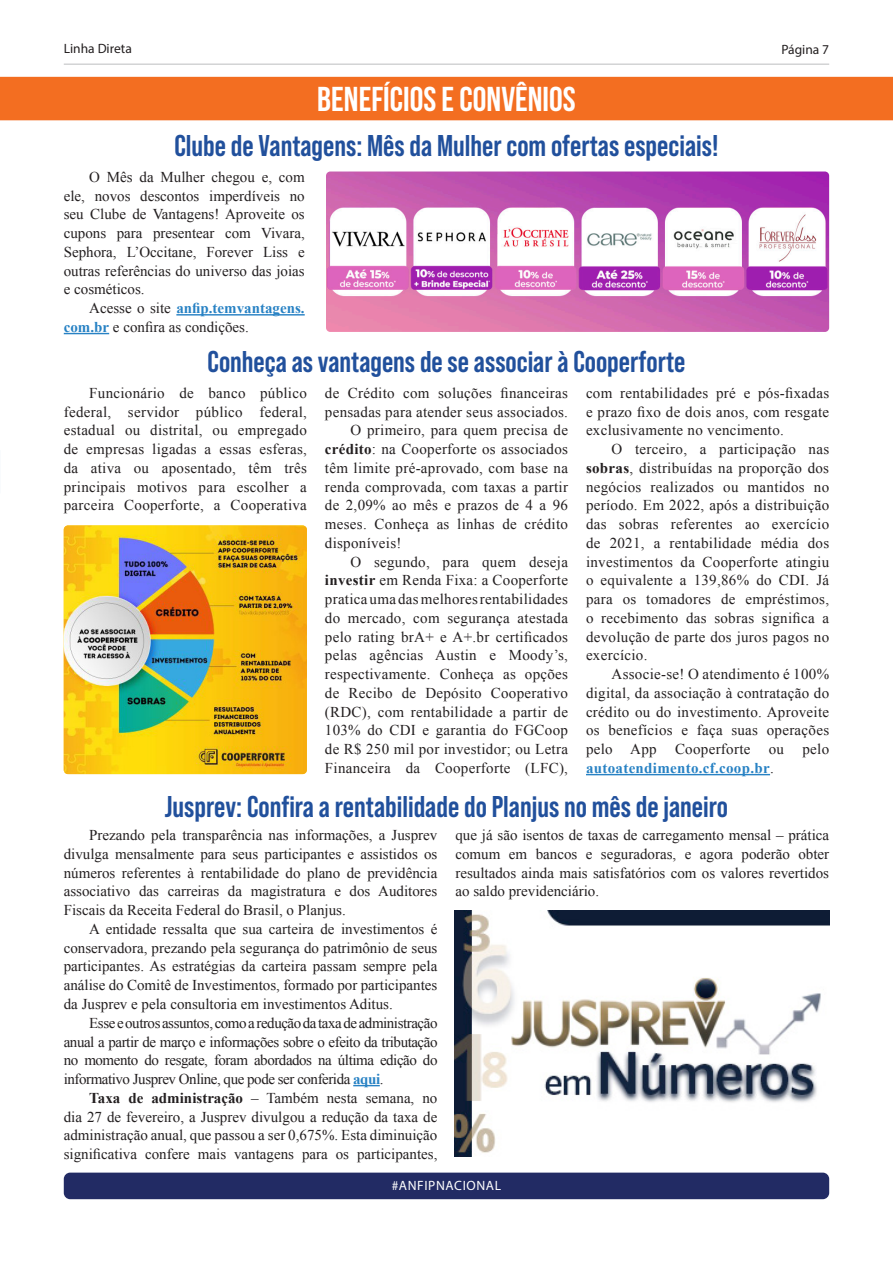
<style>
.page{position:relative;width:893px;height:1263px;background:#fff}
.page>*{position:absolute;margin:0;border:0;box-sizing:border-box;transform-origin:0 0}
.subtitulos{font:700 34.5px "Bebas Neue";color:#fff}
.subtitulos-2{font:700 30px "Bebas Neue Pro";color:#21509c}
.texto{font:15px/18.8px "Times New Roman";letter-spacing:.02em;color:#231f20;text-align:justify}
.texto-2{font:15px/18.8px "Times New Roman";color:#231f20}
.t1{font:13.5px "Myriad Pro";color:#231f20}
.t2{font:13.5px "Myriad Pro";letter-spacing:.045em;color:#fff}
.s1{font-weight:700;color:#2882c4}
.s2{font-weight:700}
</style>
<div class="page">
<div style="left:64px;top:1172px;width:765px;height:27px;background:#222b64;border-radius:6px"></div>
<hr style="left:64px;top:64px;width:765px;height:1px;background:#bcbdc0">
<hr style="left:0;top:450px;width:1px;height:44px;background:#2882c4">
<div style="left:0;top:77px;width:893px;height:43px;background:#f36e21"></div>
<hr style="left:176px;top:314px;width:129px;height:1px;background:#2882c4">
<hr style="left:64px;top:333px;width:45px;height:1px;background:#2882c4">
<img style="left:326px;top:171px;width:503px;height:161px">
<hr style="left:586px;top:774px;width:184px;height:1px;background:#2882c4">
<img style="left:64px;top:525px;width:243px;height:249px">
<svg style="left:353px;top:1085px;width:27px;height:1px"></svg>
<img style="left:455px;top:910px;width:374px;height:246px">
<p class="t1" style="left:64px;top:40px;width:70px">Linha Direta</p>
<p class="t1" style="left:781px;top:41px;width:49px">Página 7</p>
<p class="subtitulos" style="left:317px;top:80px;width:260px">BENEFÍCIOS E CONVÊNIOS</p>
<p class="subtitulos-2" style="left:174px;top:128px;width:545px">Clube de Vantagens: Mês da Mulher com ofertas especiais!</p>
<p class="texto" style="left:64px;top:167px;width:242px;text-indent:26px">O Mês da Mulher chegou e, com ele, novos descontos imperdíveis no seu Clube de Vantagens! Aproveite os cupons para presentear com Vivara, Sephora, L’Occitane, Forever Liss e outras referências do universo das joias e cosméticos.</p>
<p class="texto-2" style="left:64px;top:299px;width:242px;text-indent:26px">Acesse o site <span class="s1">anfip.temvantagens. com.br</span> e confira as condições.</p>
<p class="subtitulos-2" style="left:208px;top:345px;width:479px">Conheça as vantagens de se associar à Cooperforte</p>
<p class="texto" style="left:64px;top:383px;width:245px;text-indent:26px">Funcionário de banco público federal, servidor público federal, estadual ou distrital, ou empregado de empresas ligadas a essas esferas, da ativa ou aposentado, têm três principais motivos para escolher a parceira Cooperforte, a Cooperativa</p>
<p class="texto" style="left:325px;top:383px;width:245px">de Crédito com soluções financeiras pensadas para atender seus associados.</p>
<p class="texto" style="left:586px;top:383px;width:245px">com rentabilidades pré e pós-fixadas e prazo fixo de dois anos, com resgate exclusivamente no vencimento.</p>
<p class="texto" style="left:586px;top:440px;width:245px;text-indent:26px">O terceiro, a participação nas <span class="s2">sobras</span>, distribuídas na proporção dos negócios realizados ou mantidos no período. Em 2022, após a distribuição das sobras referentes ao exercício de 2021, a rentabilidade média dos investimentos da Cooperforte atingiu o equivalente a 139,86% do CDI. Já para os tomadores de empréstimos, o recebimento das sobras significa a devolução de parte dos juros pagos no exercício.</p>
<p class="texto" style="left:586px;top:665px;width:245px;text-indent:26px">Associe-se! O atendimento é 100% digital, da associação à contratação do crédito ou do investimento. Aproveite os benefícios e faça suas operações pelo App Cooperforte ou pelo <span class="s1">autoatendimento.cf.coop.br</span>.</p>
<p class="subtitulos-2" style="left:165px;top:789px;width:565px">Jusprev: Confira a rentabilidade do Planjus no mês de janeiro</p>
<p class="texto" style="left:64px;top:825px;width:375px;text-indent:26px">Prezando pela transparência nas informações, a Jusprev divulga mensalmente para seus participantes e assistidos os números referentes à rentabilidade do plano de previdência associativo das carreiras da magistratura e dos Auditores Fiscais da Receita Federal do Brasil, o Planjus.</p>
<p class="texto" style="left:64px;top:919px;width:375px;text-indent:26px">A entidade ressalta que sua carteira de investimentos é conservadora, prezando pela segurança do patrimônio de seus participantes. As estratégias da carteira passam sempre pela análise do Comitê de Investimentos, formado por participantes da Jusprev e pela consultoria em investimentos Aditus.</p>
<p class="texto" style="left:64px;top:1013px;width:375px;text-indent:26px">Esse e outros assuntos, como a redução da taxa de administração anual a partir de março e informações sobre o efeito da tributação no momento do resgate, foram abordados na última edição do informativo Jusprev Online, que pode ser conferida <span class="s1">aqui</span>.</p>
<p class="texto" style="left:64px;top:1088px;width:375px;text-indent:26px"><span class="s2">Taxa de administração</span> – Também nesta semana, no dia 27 de fevereiro, a Jusprev divulgou a redução da taxa de administração anual, que passou a ser 0,675%. Esta diminuição significativa confere mais vantagens para os participantes,</p>
<p class="texto" style="left:325px;top:421px;width:245px;text-indent:26px">O primeiro, para quem precisa de <span class="s2">crédito</span>: na Cooperforte os associados têm limite pré-aprovado, com base na renda comprovada, com taxas a partir de 2,09% ao mês e prazos de 4 a 96 meses. Conheça as linhas de crédito disponíveis!</p>
<p class="texto" style="left:325px;top:552px;width:245px;text-indent:26px">O segundo, para quem deseja <span class="s2">investir</span> em Renda Fixa: a Cooperforte pratica uma das melhores rentabilidades do mercado, com segurança atestada pelo rating brA+ e A+.br certificados pelas agências Austin e Moody’s, respectivamente. Conheça as opções de Recibo de Depósito Cooperativo (RDC), com rentabilidade a partir de 103% do CDI e garantia do FGCoop de R$ 250 mil por investidor; ou Letra Financeira da Cooperforte (LFC),</p>
<p class="texto" style="left:455px;top:825px;width:375px">que já são isentos de taxas de carregamento mensal – prática comum em bancos e seguradoras, e agora poderão obter resultados ainda mais satisfatórios com os valores revertidos ao saldo previdenciário.</p>
<p class="t2" style="left:392px;top:1177px;width:111px">#ANFIPNACIONAL</p>
</div>
